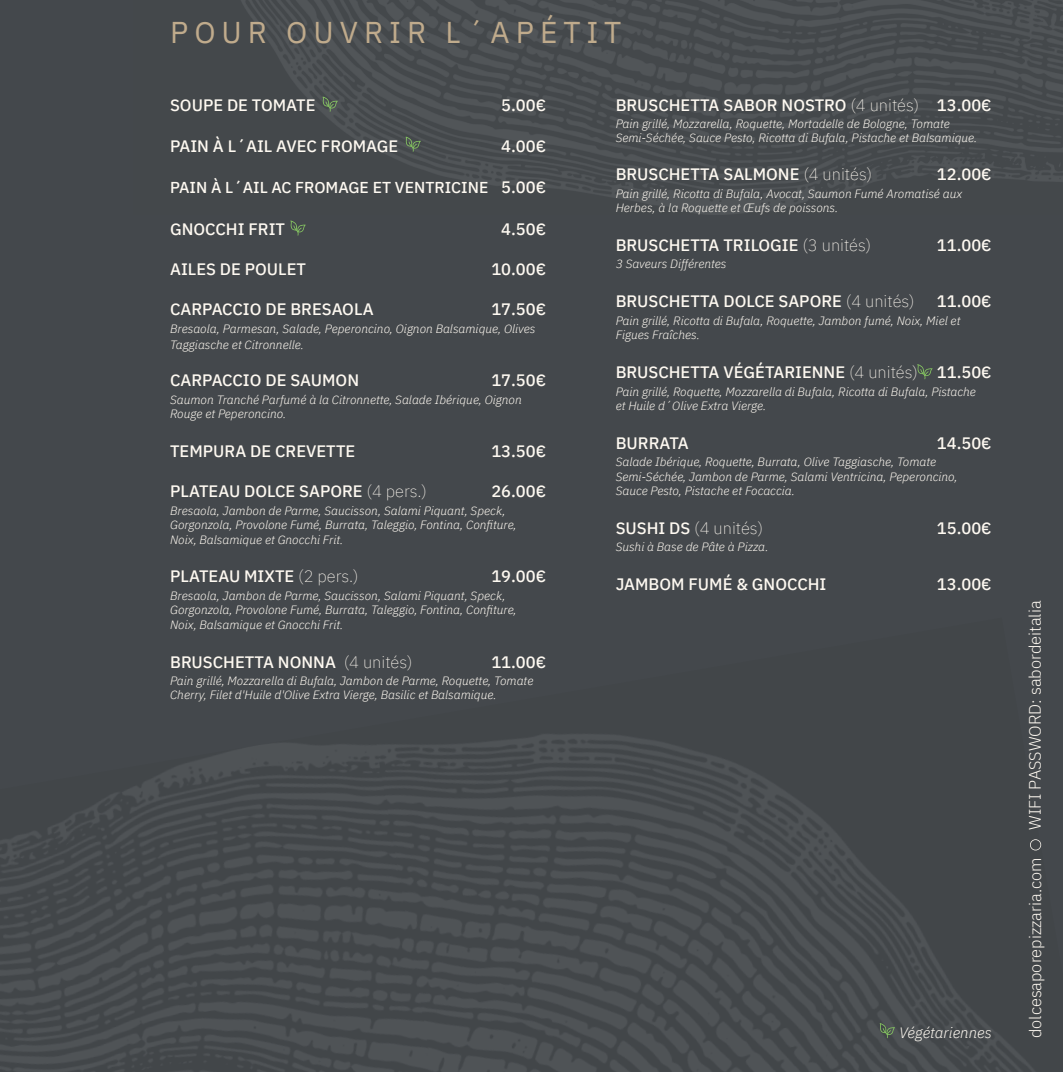
<style>
.page{position:relative;width:1063px;height:1072px;background:#fff}
.page>*{position:absolute;margin:0;border:0;box-sizing:border-box;transform-origin:0 0}
.t1{font:30px "IBM Plex Sans";letter-spacing:.2em;color:#c0ab8c}
.t2{font:500 16.5px "IBM Plex Sans";color:#fef9f1}
.t3{font:300 16.5px "IBM Plex Sans";color:#fef9f1}
.t4{font:200 16.5px "IBM Plex Sans";color:#fef9f1}
.t5{font:500 15.75px "IBM Plex Sans";color:#fef9f1}
.t6{font:italic 300 15px "IBM Plex Sans";color:#fef9f1}
.t7{font:italic 300 12px/14.4px "IBM Plex Sans";color:#fef9f1}
.s1{font-size:16.5px}
.s2{font-weight:200}
.s3{font-weight:500}
</style>
<div class="page">
<div style="left:0;top:0;width:1063px;height:1071px;background:#44484c"></div>
<img style="left:432px;top:735px;width:610px;height:336px">
<img style="left:762px;top:1020px;width:280px;height:51px">
<img style="left:108px;top:743px;width:324px;height:328px">
<img style="left:0;top:804px;width:108px;height:267px">
<img style="left:241px;top:0;width:822px;height:214px">
<svg style="left:1030px;top:839px;width:11px;height:11px"></svg>
<svg style="left:880px;top:1022px;width:15px;height:15px"></svg>
<svg style="left:406px;top:137px;width:15px;height:15px"></svg>
<svg style="left:323px;top:97px;width:15px;height:15px"></svg>
<svg style="left:290px;top:220px;width:16px;height:15px"></svg>
<svg style="left:917px;top:364px;width:16px;height:15px"></svg>
<h1 class="t1" style="left:170px;top:9px;width:453px">POUR OUVRIR L´APÉTIT</h1>
<h2 class="t2" style="left:170px;top:92px;width:147px">SOUPE DE TOMATE</h2>
<h2 class="t2" style="left:501px;top:92px;width:46px">5.00€</h2>
<h2 class="t2" style="left:170px;top:133px;width:230px">PAIN À L´AIL AVEC FROMAGE</h2>
<h2 class="t2" style="left:501px;top:133px;width:46px">4.00€</h2>
<h3 class="t5" style="left:170px;top:175px;width:377px">PAIN À L´AIL AC FROMAGE ET VENTRICINE <span class="s1">5.00€</span></h3>
<h2 class="t2" style="left:170px;top:216px;width:116px">GNOCCHI FRIT</h2>
<h2 class="t2" style="left:501px;top:216px;width:46px">4.50€</h2>
<h2 class="t2" style="left:170px;top:256px;width:137px">AILES DE POULET</h2>
<h2 class="t2" style="left:491px;top:256px;width:56px">10.00€</h2>
<h2 class="t2" style="left:170px;top:296px;width:205px">CARPACCIO DE BRESAOLA</h2>
<h2 class="t2" style="left:491px;top:296px;width:56px">17.50€</h2>
<p class="t7" style="left:170px;top:319px;width:367px;line-height:16.5px">Bresaola, Parmesan, Salade, Peperoncino, Oignon Balsamique, Olives<br>Taggiasche et Citronnelle.</p>
<h2 class="t2" style="left:170px;top:367px;width:191px">CARPACCIO DE SAUMON</h2>
<h2 class="t2" style="left:491px;top:367px;width:56px">17.50€</h2>
<p class="t7" style="left:170px;top:391px;width:353px">Saumon Tranché Parfumé à la Citronnette, Salade Ibérique, Oignon<br>Rouge et Peperoncino.</p>
<h2 class="t2" style="left:170px;top:438px;width:187px">TEMPURA DE CREVETTE</h2>
<h2 class="t2" style="left:491px;top:438px;width:56px">13.50€</h2>
<h2 class="t2" style="left:170px;top:478px;width:258px">PLATEAU DOLCE SAPORE <span class="s2">(4 pers.)</span></h2>
<h2 class="t2" style="left:491px;top:478px;width:56px">26.00€</h2>
<p class="t7" style="left:170px;top:502px;width:348px">Bresaola, Jambon de Parme, Saucisson, Salami Piquant, Speck,<br>Gorgonzola, Provolone Fumé, Burrata, Taleggio, Fontina, Confiture,<br>Noix, Balsamique et Gnocchi Frit.</p>
<h2 class="t2" style="left:170px;top:563px;width:190px">PLATEAU MIXTE <span class="s2">(2 pers.)</span></h2>
<h2 class="t2" style="left:491px;top:563px;width:56px">19.00€</h2>
<p class="t7" style="left:170px;top:587px;width:348px">Bresaola, Jambon de Parme, Saucisson, Salami Piquant, Speck,<br>Gorgonzola, Provolone Fumé, Burrata, Taleggio, Fontina, Confiture,<br>Noix, Balsamique et Gnocchi Frit.</p>
<h2 class="t2" style="left:170px;top:648px;width:244px">BRUSCHETTA NONNA <span class="s2">(4 unités)</span></h2>
<h2 class="t2" style="left:491px;top:648px;width:56px">11.00€</h2>
<p class="t7" style="left:170px;top:672px;width:365px">Pain grillé, Mozzarella di Bufala, Jambon de Parme, Roquette, Tomate<br>Cherry, Filet d'Huile d'Olive Extra Vierge, Basilic et Balsamique.</p>
<h2 class="t2" style="left:616px;top:92px;width:377px">BRUSCHETTA SABOR NOSTRO <span class="s2">(4 unités)</span> 13.00€</h2>
<p class="t7" style="left:616px;top:116px;width:363px">Pain grillé, Mozzarella, Roquette, Mortadelle de Bologne, Tomate<br>Semi-Séchée, Sauce Pesto, Ricotta di Bufala, Pistache et Balsamique.</p>
<h2 class="t2" style="left:616px;top:161px;width:258px">BRUSCHETTA SALMONE <span class="s2">(4 unités)</span></h2>
<h2 class="t2" style="left:937px;top:161px;width:56px">12.00€</h2>
<p class="t7" style="left:616px;top:185px;width:348px">Pain grillé, Ricotta di Bufala, Avocat, Saumon Fumé Aromatisé aux<br>Herbes, à la Roquette et Œufs de poissons.</p>
<h2 class="t2" style="left:616px;top:232px;width:257px">BRUSCHETTA TRILOGIE <span class="s2">(3 unités)</span></h2>
<h2 class="t2" style="left:937px;top:232px;width:56px">11.00€</h2>
<p class="t7" style="left:616px;top:256px;width:112px">3 Saveurs Différentes</p>
<h2 class="t2" style="left:616px;top:289px;width:301px">BRUSCHETTA DOLCE SAPORE <span class="s2">(4 unités)</span></h2>
<h2 class="t2" style="left:937px;top:289px;width:56px">11.00€</h2>
<p class="t7" style="left:616px;top:312px;width:346px">Pain grillé, Ricotta di Bufala, Roquette, Jambon fumé, Noix, Miel et<br>Figues Fraîches.</p>
<h2 class="t2" style="left:616px;top:359px;width:377px">BRUSCHETTA VÉGÉTARIENNE <span class="s2">(4 unités)</span> 11.50€</h2>
<p class="t7" style="left:616px;top:383px;width:362px">Pain grillé, Roquette, Mozzarella di Bufala, Ricotta di Bufala, Pistache et Huile d´Olive Extra Vierge.</p>
<h2 class="t2" style="left:616px;top:430px;width:75px">BURRATA</h2>
<h2 class="t2" style="left:937px;top:430px;width:56px">14.50€</h2>
<p class="t7" style="left:616px;top:454px;width:344px">Salade Ibérique, Roquette, Burrata, Olive Taggiasche, Tomate<br>Semi-Séchée, Jambon de Parme, Salami Ventricina, Peperoncino,<br>Sauce Pesto, Pistache et Focaccia.</p>
<h2 class="t4" style="left:616px;top:515px;width:149px"><span class="s3">SUSHI DS</span> (4 unités)</h2>
<h2 class="t2" style="left:937px;top:515px;width:56px">15.00€</h2>
<p class="t7" style="left:616px;top:538px;width:154px">Sushi à Base de Pâte à Pizza.</p>
<h2 class="t2" style="left:616px;top:571px;width:212px">JAMBOM FUMÉ &amp; GNOCCHI</h2>
<h2 class="t2" style="left:937px;top:571px;width:56px">13.00€</h2>
<p class="t6" style="left:899px;top:1021px;width:94px">Végétariennes</p>
<h2 class="t3" style="left:1023px;top:829px;width:231px;rotate:-90deg">WIFI PASSWORD: sabordeitalia</h2>
<h2 class="t3" style="left:1023px;top:1037px;width:182px;rotate:-90deg">dolcesaporepizzaria.com</h2>
</div>
